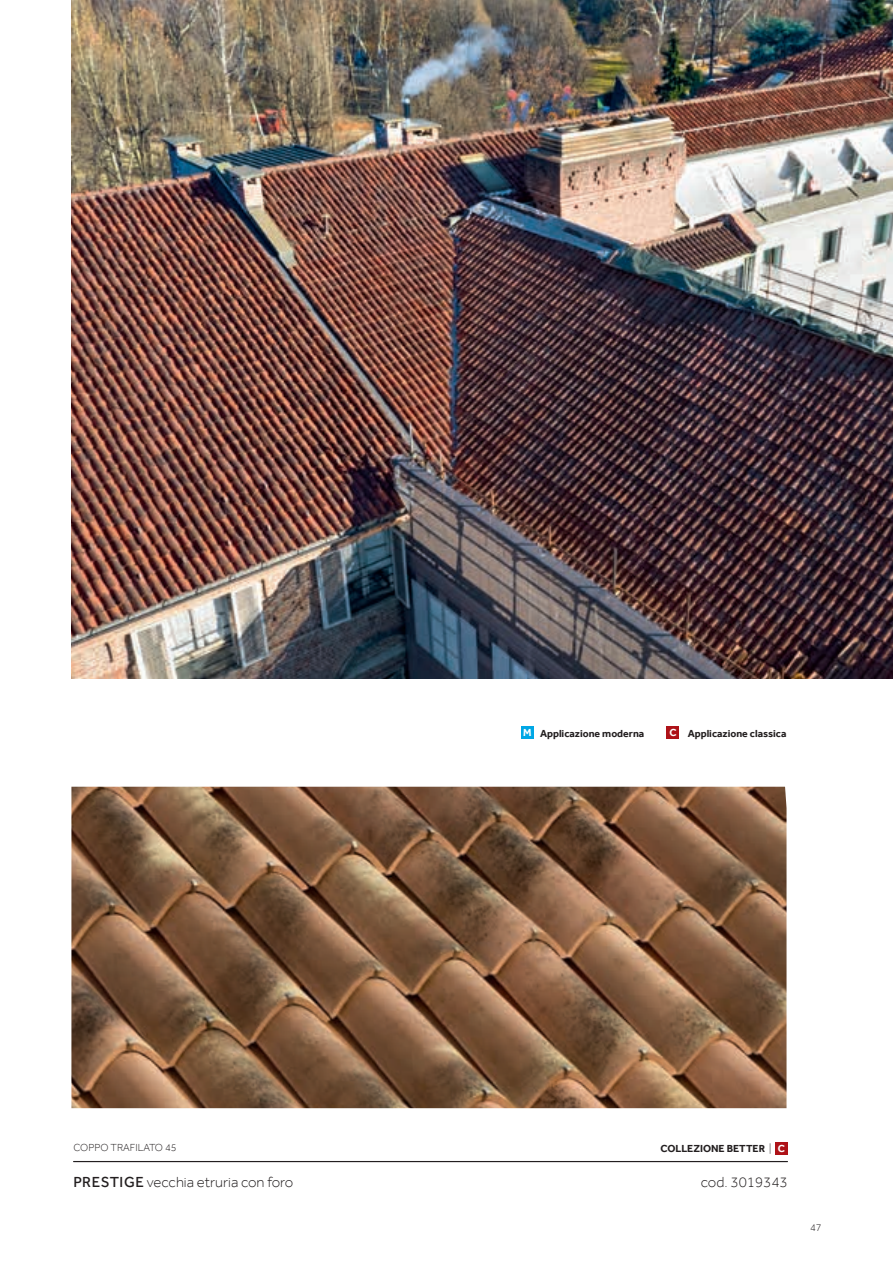
<style>
.page{position:relative;width:893px;height:1263px;background:#fff}
.page>*{position:absolute;margin:0;border:0;box-sizing:border-box;transform-origin:0 0}
.t1{font:300 15px "Effra";color:#231f20}
.t2{font:700 10.5px "Effra";color:#231f20}
.t3{font:300 10.5px "Effra";color:#231f20}
.s1{color:#fff}
.s2{font-weight:300}
.s3{font-family:"Effra Trial";font-weight:500}
</style>
<div class="page">
<img style="left:71px;top:0;width:822px;height:678px">
<svg style="left:521px;top:727px;width:13px;height:12px"></svg>
<svg style="left:666px;top:727px;width:13px;height:12px"></svg>
<hr style="left:73px;top:1161px;width:715px;height:1px;background:#231f20">
<svg style="left:775px;top:1142px;width:13px;height:12px"></svg>
<img style="left:71px;top:787px;width:715px;height:321px">
<p class="t2" style="left:523px;top:727px;width:123px"><span class="s1">M</span> Applicazione moderna</p>
<p class="t2" style="left:669px;top:727px;width:119px"><span class="s1">C</span> Applicazione classica</p>
<p class="t3" style="left:73px;top:1141px;width:105px">COPPO TRAFILATO 45</p>
<p class="t2" style="left:660px;top:1142px;width:126px">COLLEZIONE BETTER <span class="s2">|</span> <span class="s1">C</span></p>
<h1 class="t1" style="left:73px;top:1173px;width:221px"><span class="s3">PRESTIGE</span> vecchia etruria con foro</h1>
<h1 class="t1" style="left:701px;top:1173px;width:88px">cod. 3019343</h1>
<p class="t3" style="left:810px;top:1221px;width:13px">47</p>
</div>
